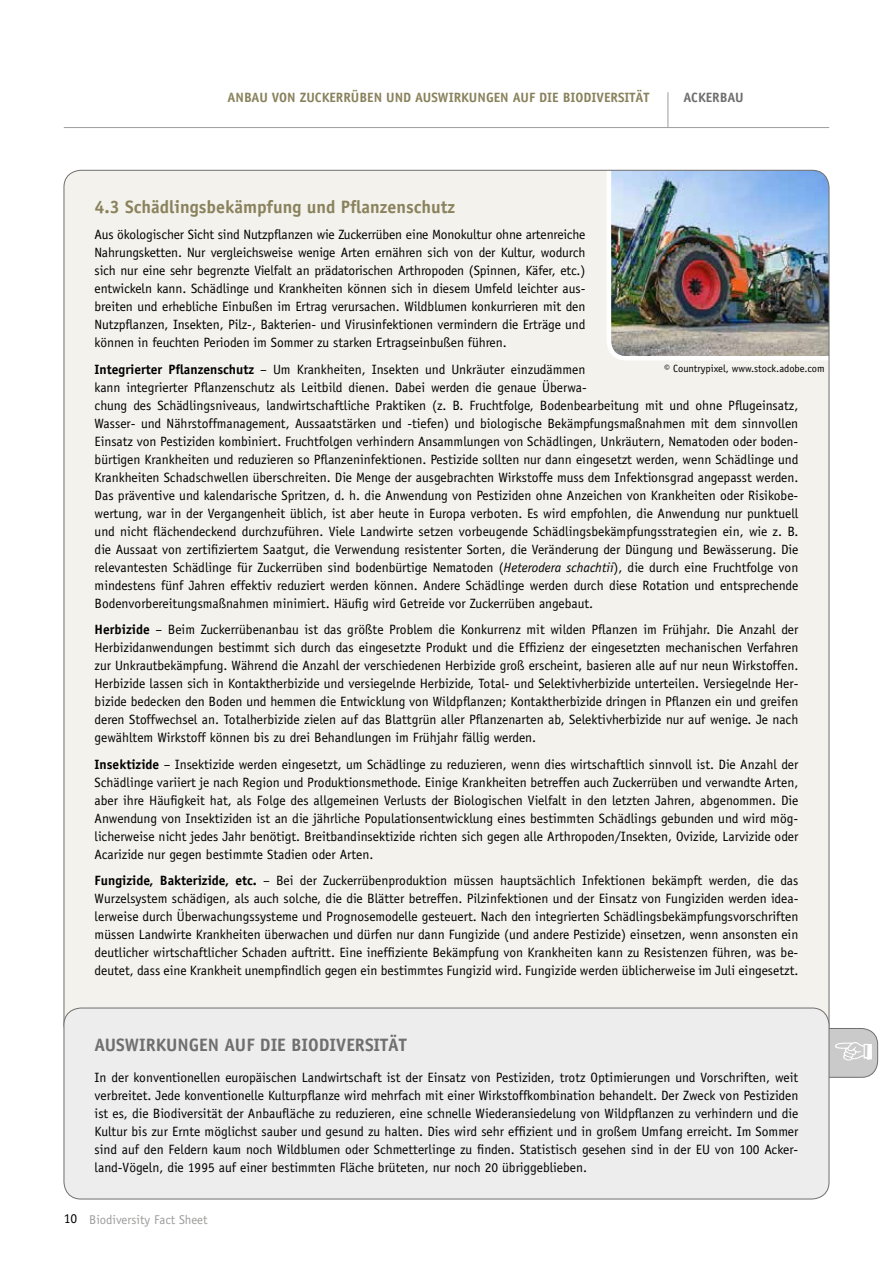
<style>
.page{position:relative;width:893px;height:1263px;background:#fff}
.page>*{position:absolute;margin:0;border:0;box-sizing:border-box;transform-origin:0 0}
.t1{font:700 18px "Officina Sans";color:#89825c}
.t2{font:700 18px "Officina Sans";color:#706f6f}
.t3{font:13.5px/18px "Officina Sans";color:#000;text-align:justify}
.t4{font:700 13.5px "Officina Sans";color:#89825c}
.t5{font:700 13.5px "Officina Sans";color:#706f6f}
.t6{font:12.75px "Officina Sans";color:#9d9d9c}
.t7{font:10.5px "Officina Sans";color:#000}
.s1{font-weight:700}
.s2{font-style:italic}
.s3{font-size:13.5px;color:#000}
</style>
<div class="page">
<div style="left:789px;top:1028px;width:89px;height:49px;background:#cacaca;border-radius:16px"></div>
<div style="left:789px;top:1028px;width:89px;height:49px;border:1px solid #706f6f;border-radius:16px"></div>
<svg style="left:835px;top:1042px;width:37px;height:18px"></svg>
<div style="left:64px;top:170px;width:765px;height:872px;background:#f3f2ed;border-radius:17px"></div>
<img style="left:607px;top:170px;width:222px;height:190px">
<div style="left:64px;top:1008px;width:765px;height:191px;background:#ededed;border-radius:17px"></div>
<div style="left:64px;top:1008px;width:765px;height:191px;border:1px solid #706f6f;border-radius:17px"></div>
<hr style="left:668px;top:92px;width:1px;height:36px;background:#9d9d9c">
<hr style="left:64px;top:127px;width:765px;height:1px;background:#9d9d9c">
<p class="t4" style="left:228px;top:89px;width:423px">Anbau von Zuckerrüben und Auswirkungen auf die Biodiversität</p>
<p class="t5" style="left:684px;top:89px;width:62px">Ackerbau</p>
<h1 class="t1" style="left:95px;top:196px;width:362px">4.3 Schädlingsbekämpfung und Pflanzenschutz</h1>
<p class="t3" style="left:95px;top:226px;width:492px">Aus ökologischer Sicht sind Nutzpflanzen wie Zuckerrüben eine Monokultur ohne artenreiche Nahrungsketten. Nur vergleichsweise wenige Arten ernähren sich von der Kultur, wodurch sich nur eine sehr begrenzte Vielfalt an prädatorischen Arthropoden (Spinnen, Käfer, etc.) entwickeln kann. Schädlinge und Krankheiten können sich in diesem Umfeld leichter aus&shy;breiten und erhebliche Einbußen im Ertrag verursachen. Wildblumen konkurrieren mit den Nutzpflanzen, Insekten, Pilz-, Bakterien- und Virusinfektionen vermindern die Erträge und können in feuchten Perioden im Sommer zu starken Ertragseinbußen führen.</p>
<p class="t3" style="left:95px;top:360px;width:705px;text-align:left"><span class="s1">Integrierter Pflanzenschutz</span> – Um Krankheiten, Insekten und Unkräuter einzudämmen<br>kann integrierter Pflanzenschutz als Leitbild dienen. Dabei werden die genaue Überwa-<br>chung des Schädlingsniveaus, landwirtschaftliche Praktiken (z. B. Fruchtfolge, Bodenbearbeitung mit und ohne Pflugeinsatz, Wasser- und Nährstoffmanagement, Aussaatstärken und -tiefen) und biologische Bekämpfungsmaßnahmen mit dem sinnvollen Einsatz von Pestiziden kombiniert. Fruchtfolgen verhindern Ansammlungen von Schädlingen, Unkräutern, Nematoden oder boden&shy;bürtigen Krankheiten und reduzieren so Pflanzeninfektionen. Pestizide sollten nur dann eingesetzt werden, wenn Schädlinge und Krankheiten Schadschwellen überschreiten. Die Menge der ausgebrachten Wirkstoffe muss dem Infektionsgrad angepasst werden.<br>Das präventive und kalendarische Spritzen, d. h. die Anwendung von Pestiziden ohne Anzeichen von Krankheiten oder Risikobe&shy;wertung, war in der Vergangenheit üblich, ist aber heute in Europa verboten. Es wird empfohlen, die Anwendung nur punktuell und nicht flächendeckend durchzuführen. Viele Landwirte setzen vorbeugende Schädlingsbekämpfungsstrategien ein, wie z. B. die Aussaat von zertifiziertem Saatgut, die Verwendung resistenter Sorten, die Veränderung der Düngung und Bewässerung. Die relevantesten Schädlinge für Zuckerrüben sind bodenbürtige Nematoden (<span class="s2">Heterodera schachtii</span>), die durch eine Fruchtfolge von mindestens fünf Jahren effektiv reduziert werden können. Andere Schädlinge werden durch diese Rotation und entsprechende Bodenvorbereitungsmaßnahmen minimiert. Häufig wird Getreide vor Zuckerrüben angebaut.</p>
<p class="t3" style="left:95px;top:621px;width:705px"><span class="s1">H erbizide</span> – Beim Zuckerrübenanbau ist das größte Problem die Konkurrenz mit wilden Pflanzen im Frühjahr. Die Anzahl der Herbizidanwendungen bestimmt sich durch das eingesetzte Produkt und die Effizienz der eingesetzten mechanischen Verfahren zur Unkrautbekämpfung. Während die Anzahl der verschiedenen Herbizide groß erscheint, basieren alle auf nur neun Wirkstoffen.<br>Herbizide lassen sich in Kontaktherbizide und versiegelnde Herbizide, Total- und Selektivherbizide unterteilen. Versiegelnde Her&shy;bizide bedecken den Boden und hemmen die Entwicklung von Wildpflanzen; Kontaktherbizide dringen in Pflanzen ein und greifen deren Stoffwechsel an. Totalherbizide zielen auf das Blattgrün aller Pflanzenarten ab, Selektivherbizide nur auf wenige. Je nach gewähltem Wirkstoff können bis zu drei Behandlungen im Frühjahr fällig werden.</p>
<p class="t3" style="left:95px;top:755px;width:705px"><span class="s1">Insektizide</span> – Insektizide werden eingesetzt, um Schädlinge zu reduzieren, wenn dies wirtschaftlich sinnvoll ist. Die Anzahl der Schädlinge variiert je nach Region und Produktionsmethode. Einige Krankheiten betreffen auch Zuckerrüben und verwandte Arten, aber ihre Häufigkeit hat, als Folge des allgemeinen Verlusts der Biologischen Vielfalt in den letzten Jahren, abgenommen. Die Anwendung von Insektiziden ist an die jährliche Populationsentwicklung eines bestimmten Schädlings gebunden und wird mög&shy;licherweise nicht jedes Jahr benötigt. Breitbandinsektizide richten sich gegen alle Arthropoden/Insekten, Ovizide, Larvizide oder Acarizide nur gegen bestimmte Stadien oder Arten.</p>
<p class="t3" style="left:95px;top:872px;width:705px"><span class="s1">Fungizide, Bakterizide, etc.</span> – Bei der Zuckerrübenproduktion müssen hauptsächlich Infektionen bekämpft werden, die das Wurzelsystem schädigen, als auch solche, die die Blätter betreffen. Pilzinfektionen und der Einsatz von Fungiziden werden idea&shy;lerweise durch Überwachungssysteme und Prognosemodelle gesteuert. Nach den integrierten Schädlingsbekämpfungsvorschriften müssen Landwirte Krankheiten überwachen und dürfen nur dann Fungizide (und andere Pestizide) einsetzen, wenn ansonsten ein deutlicher wirtschaftlicher Schaden auftritt. Eine ineffiziente Bekämpfung von Krankheiten kann zu Resistenzen führen, was be&shy;deutet, dass eine Krankheit unempfindlich gegen ein bestimmtes Fungizid wird. Fungizide werden üblicherweise im Juli eingesetzt.</p>
<p class="t7" style="left:664px;top:362px;width:162px">© Countrypixel, www.stock.adobe.com</p>
<h1 class="t2" style="left:95px;top:1033px;width:314px">Auswirkungen auf die Biodiversität</h1>
<p class="t3" style="left:95px;top:1068px;width:705px">In der konventionellen europäischen Landwirtschaft ist der Einsatz von Pestiziden, trotz Optimierungen und Vorschriften, weit verbreitet. Jede konventionelle Kulturpflanze wird mehrfach mit einer Wirkstoffkombination behandelt. Der Zweck von Pestiziden ist es, die Biodiversität der Anbaufläche zu reduzieren, eine schnelle Wiederansiedelung von Wildpflanzen zu verhindern und die Kultur bis zur Ernte möglichst sauber und gesund zu halten. Dies wird sehr effizient und in großem Umfang erreicht. Im Sommer sind auf den Feldern kaum noch Wildblumen oder Schmetterlinge zu finden. Statistisch gesehen sind in der EU von 100 Acker&shy;land-Vögeln, die 1995 auf einer bestimmten Fläche brüteten, nur noch 20 übriggeblieben.</p>
<p class="t6" style="left:64px;top:1212px;width:145px"><span class="s3">10</span> Biodiversity Fact Sheet</p>
</div>
